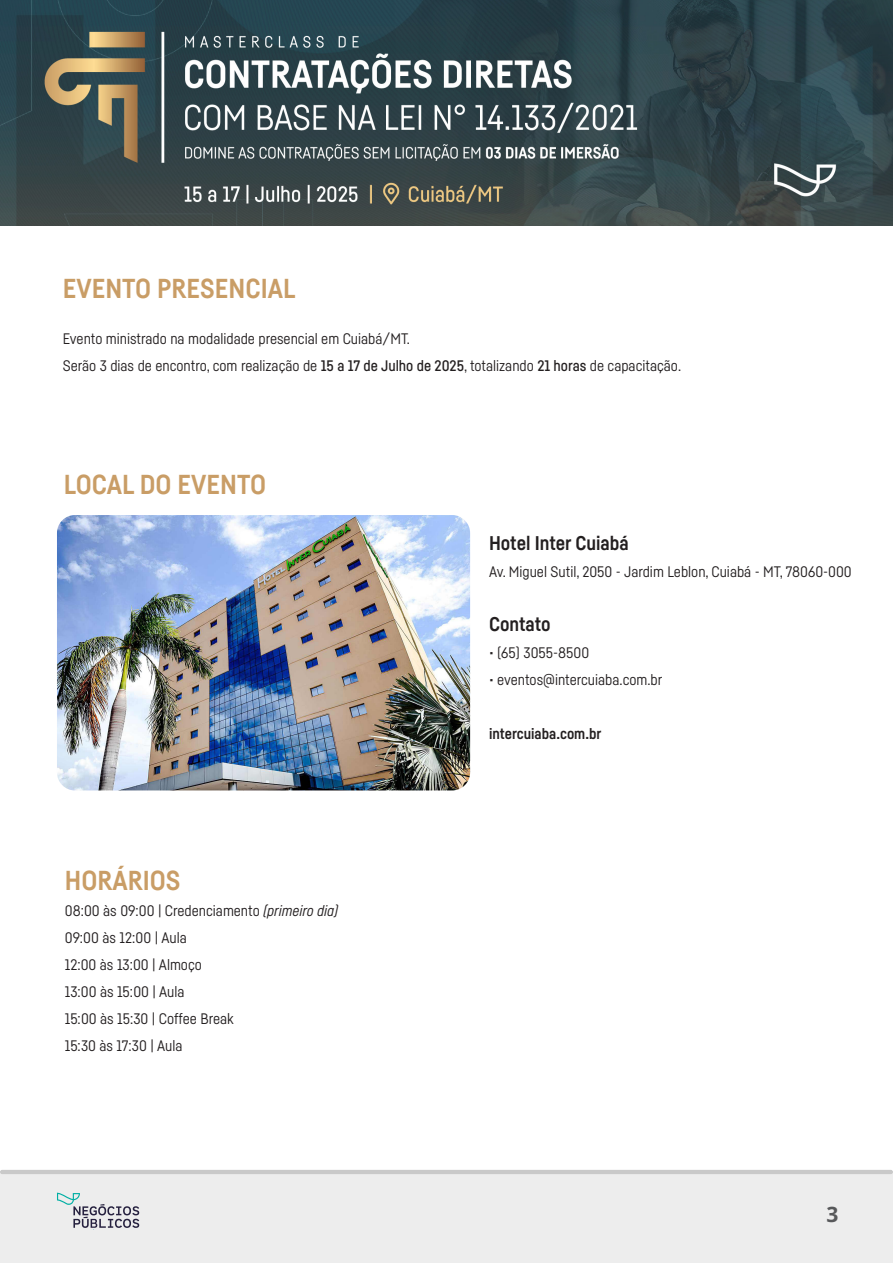
<style>
.page{position:relative;width:893px;height:1263px;background:#fff}
.page>*{position:absolute;margin:0;border:0;box-sizing:border-box;transform-origin:0 0}
.t1{font:700 27px "Fabrikat";color:#c99d66}
.t2{font:700 21px "Open Sans";color:#57585a}
.t3{font:700 19.5px "Fabrikat";color:#231f20}
.t4{font:15px "Fabrikat";color:#231f20}
.t5{font:700 15px "Fabrikat";color:#231f20}
.s1{font-weight:500}
.s2{font-style:italic}
</style>
<div class="page">
<div style="left:0;top:1174px;width:893px;height:89px;background:#ededed"></div>
<hr style="left:0;top:1170px;width:893px;height:4px;background:#c9c9c9;border-radius:2px">
<svg style="left:57px;top:1193px;width:82px;height:35px"></svg>
<img style="left:0;top:0;width:893px;height:225px">
<img style="left:57px;top:515px;width:413px;height:275px">
<p class="t1" style="left:63px;top:272px;width:234px">EVENTO PRESENCIAL</p>
<p class="t4" style="left:63px;top:330px;width:349px">Evento ministrado na modalidade presencial em Cuiabá/MT.</p>
<p class="t4" style="left:63px;top:357px;width:620px">Serão 3 dias de encontro, com realização de <span class="s1">15 a 17 de Julho de 2025</span>, totalizando <span class="s1">21 horas</span> de capacitação.</p>
<p class="t1" style="left:64px;top:467px;width:204px">LOCAL DO EVENTO</p>
<p class="t1" style="left:65px;top:864px;width:117px">HORÁRIOS</p>
<p class="t4" style="left:65px;top:901px;width:275px">08:00 às 09:00 | Credenciamento <span class="s2">(primeiro dia)</span></p>
<p class="t4" style="left:65px;top:928px;width:123px">09:00 às 12:00 | Aula</p>
<p class="t4" style="left:65px;top:955px;width:139px">12:00 às 13:00 | Almoço</p>
<p class="t4" style="left:65px;top:982px;width:121px">13:00 às 15:00 | Aula</p>
<p class="t4" style="left:65px;top:1009px;width:170px">15:00 às 15:30 | Coffee Break</p>
<p class="t4" style="left:65px;top:1036px;width:119px">15:30 às 17:30 | Aula</p>
<p class="t3" style="left:489px;top:531px;width:141px">Hotel Inter Cuiabá</p>
<p class="t4" style="left:489px;top:563px;width:364px">Av. Miguel Sutil, 2050 - Jardim Leblon, Cuiabá - MT, 78060-000</p>
<p class="t3" style="left:489px;top:612px;width:63px">Contato</p>
<p class="t4" style="left:489px;top:644px;width:102px">• (65) 3055-8500</p>
<p class="t4" style="left:489px;top:671px;width:175px">• eventos@intercuiaba.com.br</p>
<p class="t5" style="left:489px;top:724px;width:114px">intercuiaba.com.br</p>
<h2 class="t2" style="left:826px;top:1200px;width:14px">3</h2>
</div>
